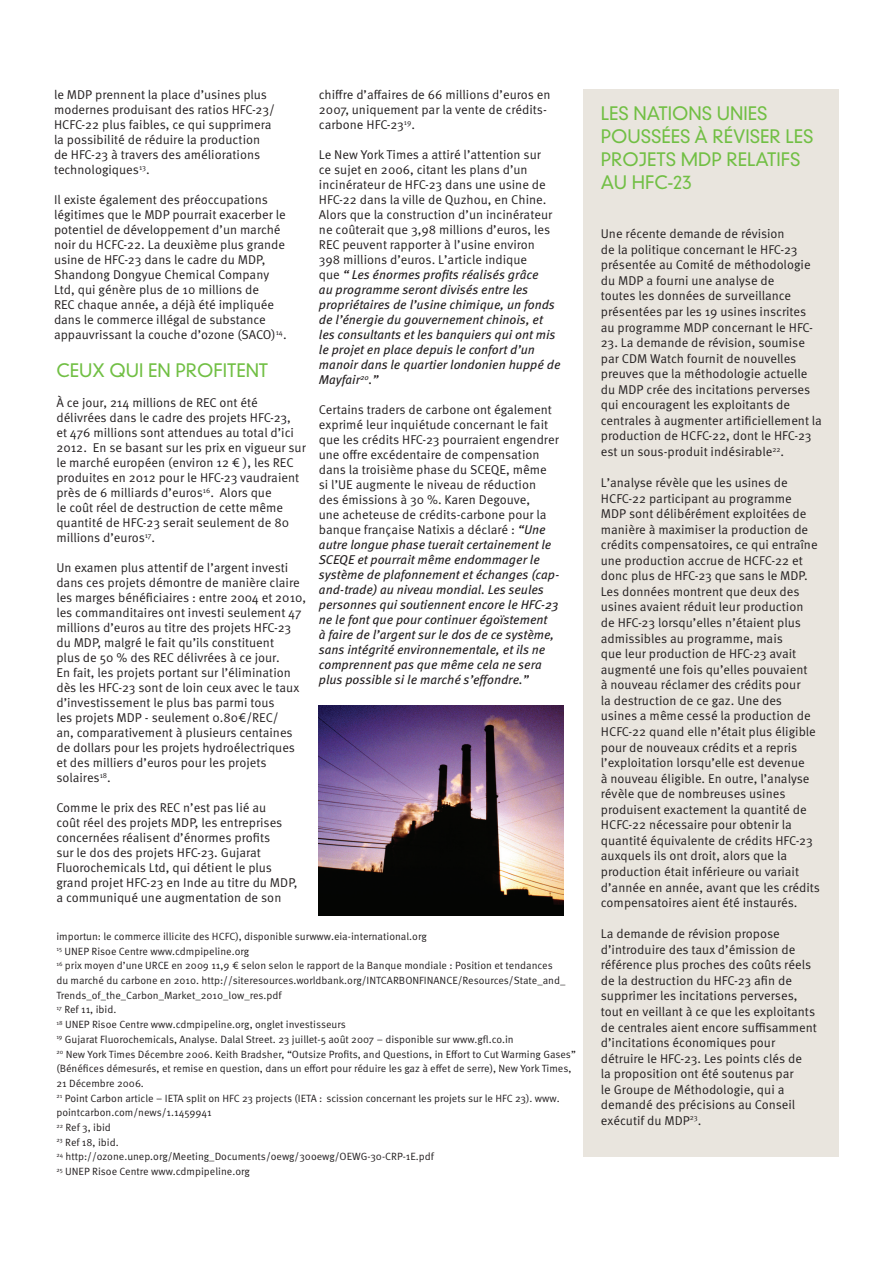
<style>
.page{position:relative;width:893px;height:1263px;background:#fff}
.page>*{position:absolute;margin:0;border:0;box-sizing:border-box;transform-origin:0 0}
.t1{font:300 18px/23.1px "DIN Neuzeit Grotesk Std";color:#71bf44}
.t2{font:12.75px/15px "Meta Pro";color:#231f20}
.t3{font:italic 12.75px/15px "Meta Pro";color:#231f20}
.t4{font:10.5px/14.7px "Meta Pro";color:#231f20}
.s1{font-style:italic}
.s2{font-style:normal}
</style>
<div class="page">
<img style="left:319px;top:706px;width:244px;height:209px">
<div style="left:584px;top:89px;width:255px;height:1068px;background:#e9e5de"></div>
<p class="t2" style="left:54px;top:87px;width:222px">le MDP prennent la place d’usines plus modernes produisant des ratios HFC-23/ HCFC-22 plus faibles, ce qui supprimera la possibilité de réduire la production de HFC-23 à travers des améliorations technologiques<sup>13</sup>.</p>
<p class="t2" style="left:54px;top:192px;width:234px">Il existe également des préoccupations légitimes que le MDP pourrait exacerber le potentiel de développement d’un marché noir du HCFC-22. La deuxième plus grande usine de HFC-23 dans le cadre du MDP, Shandong Dongyue Chemical Company Ltd, qui génère plus de 10 millions de<br>REC chaque année, a déjà été impliquée dans le commerce illégal de substance appauvrissant la couche d’ozone (SACO)<sup>14</sup>.</p>
<h1 class="t1" style="left:56px;top:359px;width:213px">CEUX QUI EN PROFITENT</h1>
<p class="t2" style="left:56px;top:396px;width:251px">À ce jour, 214 millions de REC ont été délivrées dans le cadre des projets HFC-23,<br>et 476 millions sont attendues au total d’ici 2012. En se basant sur les prix en vigueur sur le marché européen (environ 12 € ), les REC produites en 2012 pour le HFC-23 vaudraient près de 6 milliards d’euros<sup>16</sup>. Alors que<br>le coût réel de destruction de cette même quantité de HFC-23 serait seulement de 80 millions d’euros<sup>17</sup>.</p>
<p class="t2" style="left:56px;top:561px;width:251px">Un examen plus attentif de l’argent investi dans ces projets démontre de manière claire les marges bénéficiaires : entre 2004 et 2010, les commanditaires ont investi seulement 47 millions d’euros au titre des projets HFC-23 du MDP, malgré le fait qu’ils constituent<br>plus de 50 % des REC délivrées à ce jour.<br>En fait, les projets portant sur l’élimination dès les HFC-23 sont de loin ceux avec le taux d’investissement le plus bas parmi tous<br>les projets MDP - seulement 0.80€/REC/<br>an, comparativement à plusieurs centaines de dollars pour les projets hydroélectriques et des milliers d’euros pour les projets solaires<sup>18</sup>.</p>
<p class="t2" style="left:56px;top:801px;width:243px">Comme le prix des REC n’est pas lié au<br>coût réel des projets MDP, les entreprises concernées réalisent d’énormes profits<br>sur le dos des projets HFC-23. Gujarat Fluorochemicals Ltd, qui détient le plus grand projet HFC-23 en Inde au titre du MDP, a communiqué une augmentation de son</p>
<p class="t2" style="left:319px;top:87px;width:233px">chiffre d’affaires de 66 millions d’euros en<br>2007, uniquement par la vente de crédits&shy;carbone HFC-23<sup>19</sup>.</p>
<p class="t2" style="left:319px;top:147px;width:243px">Le New York Times a attiré l’attention sur<br>ce sujet en 2006, citant les plans d’un incinérateur de HFC-23 dans une usine de HFC-22 dans la ville de Quzhou, en Chine.<br>Alors que la construction d’un incinérateur ne coûterait que 3,98 millions d’euros, les REC peuvent rapporter à l’usine environ<br>398 millions d’euros. L’article indique<br>que <span class="s1">“ Les énormes profits réalisés grâce<br>au programme seront divisés entre les propriétaires de l’usine chimique, un fonds de l’énergie du gouvernement chinois, et les consultants et les banquiers qui ont mis le projet en place depuis le confort d’un manoir dans le quartier londonien huppé de Mayfair</span><sup>20</sup><span class="s1">.”</span></p>
<p class="t3" style="left:319px;top:402px;width:242px"><span class="s2">Certains traders de carbone ont également exprimé leur inquiétude concernant le fait que les crédits HFC-23 pourraient engendrer une offre excédentaire de compensation dans la troisième phase du SCEQE, même<br>si l’UE augmente le niveau de réduction<br>des émissions à 30 %. Karen Degouve,<br>une acheteuse de crédits-carbone pour la banque française Natixis a déclaré :</span> “Une autre longue phase tuerait certainement le SCEQE et pourrait même endommager le système de plafonnement et échanges (cap&shy;and-trade) au niveau mondial. Les seules personnes qui soutiennent encore le HFC-23 ne le font que pour continuer égoïstement<br>à faire de l’argent sur le dos de ce système, sans intégrité environnementale, et ils ne comprennent pas que même cela ne sera plus possible si le marché s’effondre.”</p>
<p class="t4" style="left:56px;top:929px;width:521px">importun: le commerce illicite des HCFC), disponible surwww.eia-international.org<br><sup>15</sup> UNEP Risoe Centre www.cdmpipeline.org<br><sup>16</sup> prix moyen d’une URCE en 2009 11,9 € selon selon le rapport de la Banque mondiale : Position et tendances<br>du marché du carbone en 2010. http://siteresources.worldbank.org/INTCARBONFINANCE/Resources/State_and_ Trends_of_the_Carbon_Market_2010_low_res.pdf<br><sup>17</sup> Ref 11, ibid.<br><sup>18</sup> UNEP Risoe Centre www.cdmpipeline.org, onglet investisseurs<br><sup>19</sup> Gujarat Fluorochemicals, Analyse. Dalal Street. 23 juillet-5 août 2007 – disponible sur www.gfl.co.in<br><sup>20</sup> New York Times Décembre 2006. Keith Bradsher, “Outsize Profits, and Questions, in Effort to Cut Warming Gases” (Bénéfices démesurés, et remise en question, dans un effort pour réduire les gaz à effet de serre), New York Times, 21 Décembre 2006.<br><sup>21</sup> Point Carbon article – IETA split on HFC 23 projects (IETA : scission concernant les projets sur le HFC 23). www. pointcarbon.com/news/1.1459941<br><sup>22</sup> Ref 3, ibid<br><sup>23</sup> Ref 18, ibid.<br><sup>24</sup> http://ozone.unep.org/Meeting_Documents/oewg/30oewg/OEWG-30-CRP-1E.pdf<br><sup>25</sup> UNEP Risoe Centre www.cdmpipeline.org</p>
<h1 class="t1" style="left:601px;top:102px;width:214px">LES NATIONS UNIES<br>POUSSÉES À RÉVISER LES<br>PROJETS MDP RELATIFS<br>AU HFC-23</h1>
<p class="t2" style="left:601px;top:226px;width:214px;line-height:15.6px">Une récente demande de révision<br>de la politique concernant le HFC-23 présentée au Comité de méthodologie du MDP a fourni une analyse de<br>toutes les données de surveillance présentées par les 19 usines inscrites au programme MDP concernant le HFC-</p>
<p class="t2" style="left:601px;top:335px;width:223px;line-height:15.6px">23. La demande de révision, soumise par CDM Watch fournit de nouvelles preuves que la méthodologie actuelle du MDP crée des incitations perverses qui encouragent les exploitants de centrales à augmenter artificiellement la production de HCFC-22, dont le HFC-23 est un sous-produit indésirable<sup>22</sup>.</p>
<p class="t2" style="left:601px;top:475px;width:221px;line-height:15.6px">L’analyse révèle que les usines de HCFC-22 participant au programme MDP sont délibérément exploitées de manière à maximiser la production de crédits compensatoires, ce qui entraîne une production accrue de HCFC-22 et donc plus de HFC-23 que sans le MDP.<br>Les données montrent que deux des usines avaient réduit leur production de HFC-23 lorsqu’elles n’étaient plus admissibles au programme, mais<br>que leur production de HFC-23 avait augmenté une fois qu’elles pouvaient<br>à nouveau réclamer des crédits pour<br>la destruction de ce gaz. Une des usines a même cessé la production de HCFC-22 quand elle n’était plus éligible pour de nouveaux crédits et a repris l’exploitation lorsqu’elle est devenue<br>à nouveau éligible. En outre, l’analyse révèle que de nombreuses usines produisent exactement la quantité de HCFC-22 nécessaire pour obtenir la quantité équivalente de crédits HFC-23 auxquels ils ont droit, alors que la production était inférieure ou variait d’année en année, avant que les crédits compensatoires aient été instaurés.</p>
<p class="t2" style="left:601px;top:926px;width:218px;line-height:15.6px">La demande de révision propose d’introduire des taux d’émission de référence plus proches des coûts réels de la destruction du HFC-23 afin de supprimer les incitations perverses, tout en veillant à ce que les exploitants de centrales aient encore suffisamment d’incitations économiques pour détruire le HFC-23. Les points clés de<br>la proposition ont été soutenus par<br>le Groupe de Méthodologie, qui a demandé des précisions au Conseil exécutif du MDP<sup>23</sup>.</p>
</div>
